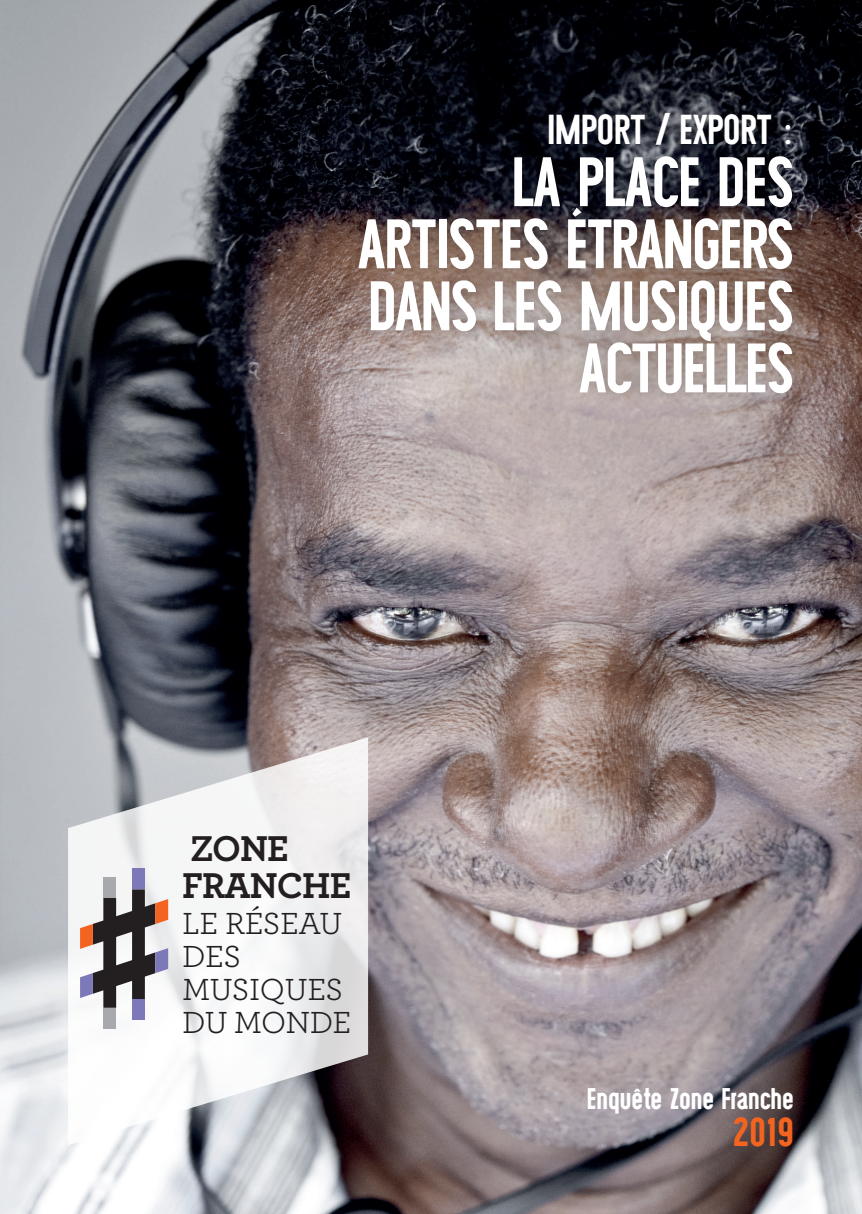
<style>
.page{position:relative;width:862px;height:1214px;background:#fff}
.page>*{position:absolute;margin:0;border:0;box-sizing:border-box;transform-origin:0 0}
.t1{font:700 70px/62px "Wask New";letter-spacing:-.01em;color:#fff;text-align:right}
.t2{font:700 42px "Wask New";color:#fff}
.t3{font:700 40.4px "Wask New";color:#f36421;scale:1.04 1}
.t4{font:700 37.6px/36.4px "Archer Pro";letter-spacing:-.025em;color:#231f20}
.t5{font:32px/33px "Archer";letter-spacing:-.02em;color:#231f20}
.t6{font:700 30px "Wask New";color:#fff}
.s1{font-family:"Helvetica LT Std"}
</style>
<div class="page">
<img style="left:0;top:0;width:862px;height:1213px">
<svg style="left:68px;top:737px;width:300px;height:408px;fill:#f3f3f3"></svg>
<div style="left:103px;top:877px;width:13px;height:20px;background:#a8a9ad"></div>
<div style="left:103px;top:1007px;width:13px;height:21px;background:#a8a9ad"></div>
<div style="left:132px;top:868px;width:13px;height:21px;background:#7d78b8"></div>
<div style="left:132px;top:998px;width:13px;height:21px;background:#7d78b8"></div>
<svg style="left:80px;top:889px;width:88px;height:118px"></svg>
<div style="left:347px;top:101px;width:457px;height:304px;background:#231f20;opacity:.22"></div>
<p class="t2" style="left:547px;top:103px;width:248px">IMPORT <span class="s1">/</span> EXPORT :</p>
<p class="t1" style="left:358px;top:147px;width:437px">LA PLACE DES<br>ARTISTES ÉTRANGERS<br>DANS LES MUSIQUES<br>ACTUELLES</p>
<p class="t4" style="left:182px;top:827px;width:171px">ZONE<br>FRANCHE</p>
<p class="t5" style="left:182px;top:904px;width:171px">LE RÉSEAU<br>DES<br>MUSIQUES<br>DU MONDE</p>
<p class="t6" style="left:587px;top:1079px;width:209px">Enquête Zone Franche</p>
<p class="t3" style="left:733px;top:1106px;width:60px">2019</p>
</div>
